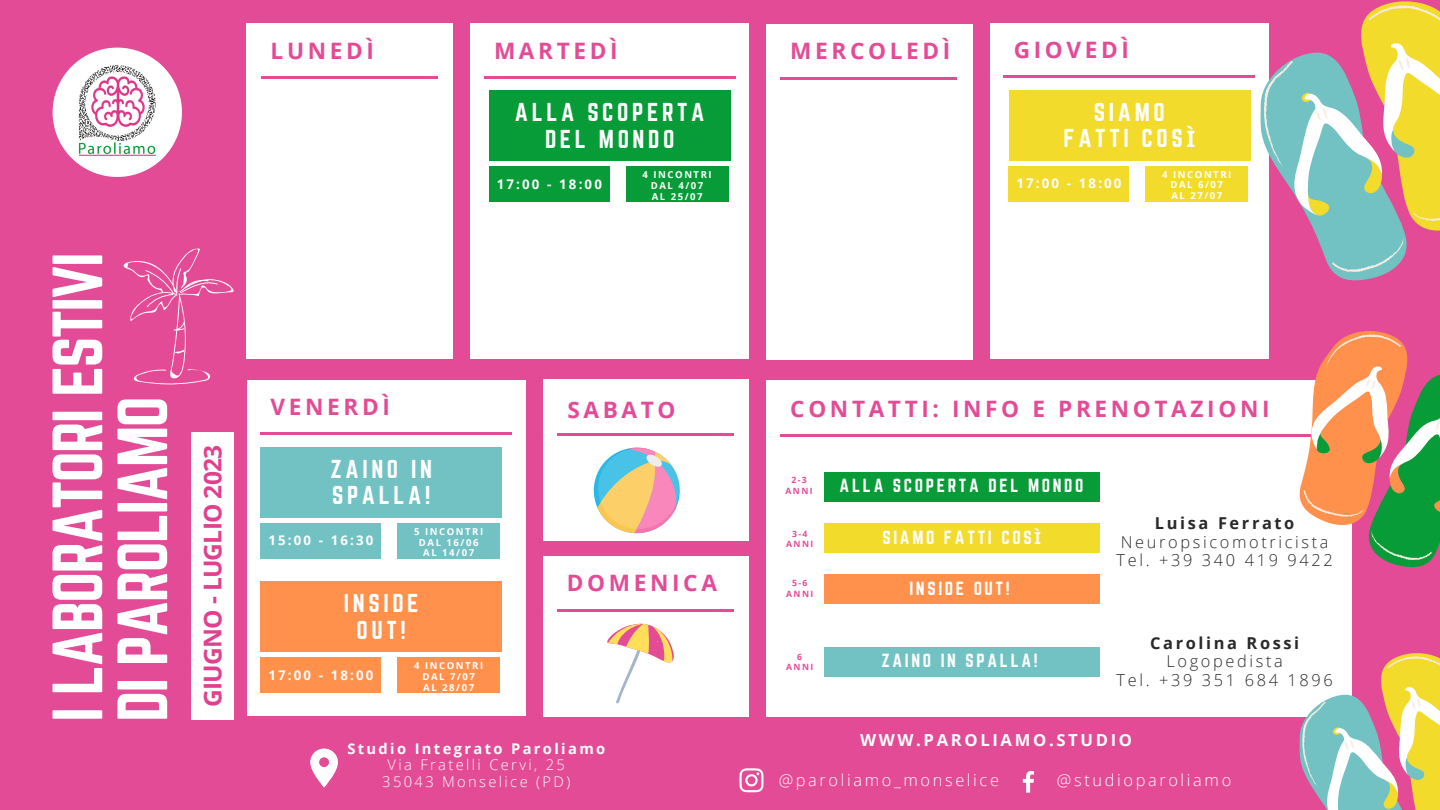
<style>
.page{position:relative;width:1440px;height:810px;background:#e34b96}
.page>*{position:absolute;margin:0;border:0;box-sizing:border-box;transform-origin:0 0}
.t1{font:62.2px "Norwester";letter-spacing:-.03em;color:#fff}
.t2{font:700 24.5px "Open Sans";letter-spacing:-.03em;color:#e0418e}
.t3{font:700 22.6px "Open Sans";letter-spacing:.16em;color:#e34b96}
.t4{font:22.6px/26.2px "Norwester";letter-spacing:.16em;color:#fff}
.t5{font:16.6px "Norwester";letter-spacing:.16em;color:#fff}
.t6{font:700 16.6px "Open Sans";letter-spacing:.16em;color:#fff}
.t7{font:300 16.4px "Open Sans";letter-spacing:.16em;color:#292929}
.t8{font:300 16.4px "Open Sans";letter-spacing:.16em;color:#fff}
.t9{font:700 16.4px "Open Sans";letter-spacing:.16em;color:#292929}
.t10{font:300 14.7px "Open Sans";letter-spacing:.16em;color:#fff}
.t11{font:700 14.7px "Open Sans";letter-spacing:.16em;color:#fff}
.t12{font:700 13.3px "Open Sans";letter-spacing:.16em;color:#fff}
.t13{font:700 9.6px "Open Sans";letter-spacing:.16em;color:#fff}
.t14{font:700 8.6px "Open Sans";letter-spacing:.16em;color:#e34b96}
.s1{font-family:"Noto Sans";font-weight:700}
</style>
<div class="page">
<div style="left:247px;top:380px;width:279px;height:336px;background:#fff"></div>
<hr style="left:261px;top:433px;width:251px;height:2px;background:#e34b96">
<div style="left:767px;top:380px;width:585px;height:337px;background:#fff"></div>
<hr style="left:780px;top:434px;width:550px;height:3px;background:#e34b96">
<div style="left:247px;top:24px;width:206px;height:335px;background:#fff"></div>
<hr style="left:261px;top:76px;width:177px;height:3px;background:#e34b96">
<img style="left:52px;top:47px;width:130px;height:130px">
<div style="left:191px;top:432px;width:43px;height:288px;background:#fff"></div>
<div style="left:824px;top:472px;width:275px;height:30px;background:#089c38"></div>
<div style="left:824px;top:523px;width:275px;height:30px;background:#f3db2c"></div>
<div style="left:824px;top:574px;width:275px;height:30px;background:#ff914d"></div>
<div style="left:824px;top:647px;width:275px;height:29px;background:#72c2c4"></div>
<svg style="left:739px;top:768px;width:24px;height:24px"></svg>
<svg style="left:1023px;top:771px;width:11px;height:22px"></svg>
<svg style="left:310px;top:749px;width:28px;height:39px"></svg>
<div style="left:544px;top:380px;width:205px;height:161px;background:#fff"></div>
<hr style="left:557px;top:434px;width:177px;height:2px;background:#e34b96">
<div style="left:543px;top:556px;width:206px;height:161px;background:#fff"></div>
<hr style="left:557px;top:609px;width:177px;height:2px;background:#e34b96">
<svg style="left:594px;top:447px;width:86px;height:87px"></svg>
<svg style="left:607px;top:624px;width:67px;height:80px"></svg>
<svg style="left:124px;top:249px;width:110px;height:135px"></svg>
<div style="left:470px;top:24px;width:279px;height:335px;background:#fff"></div>
<hr style="left:484px;top:76px;width:251px;height:3px;background:#e34b96">
<div style="left:489px;top:91px;width:241px;height:70px;background:#089c38"></div>
<div style="left:489px;top:166px;width:120px;height:36px;background:#089c38"></div>
<div style="left:626px;top:166px;width:102px;height:36px;background:#089c38"></div>
<div style="left:767px;top:24px;width:206px;height:336px;background:#fff"></div>
<hr style="left:780px;top:77px;width:177px;height:2px;background:#e34b96">
<div style="left:990px;top:23px;width:279px;height:336px;background:#fff"></div>
<hr style="left:1004px;top:76px;width:251px;height:2px;background:#e34b96">
<div style="left:1009px;top:90px;width:241px;height:70px;background:#f3db2c"></div>
<div style="left:1009px;top:166px;width:120px;height:35px;background:#f3db2c"></div>
<div style="left:1146px;top:166px;width:102px;height:35px;background:#f3db2c"></div>
<div style="left:261px;top:447px;width:241px;height:70px;background:#72c2c4"></div>
<div style="left:261px;top:523px;width:120px;height:35px;background:#72c2c4"></div>
<div style="left:397px;top:523px;width:103px;height:35px;background:#72c2c4"></div>
<div style="left:261px;top:582px;width:241px;height:70px;background:#ff914d"></div>
<div style="left:261px;top:658px;width:120px;height:35px;background:#ff914d"></div>
<div style="left:397px;top:658px;width:103px;height:35px;background:#ff914d"></div>
<svg style="left:1299px;top:331px;width:141px;height:237px"></svg>
<svg style="left:1260px;top:92px;width:128px;height:189px"></svg>
<svg style="left:1263px;top:5px;width:177px;height:267px"></svg>
<svg style="left:1299px;top:653px;width:141px;height:157px"></svg>
<p class="t3" style="left:271px;top:34px;width:105px">LUNEDÌ</p>
<p class="t3" style="left:494px;top:34px;width:125px">MARTEDÌ</p>
<p class="t3" style="left:790px;top:35px;width:162px">MERCOLEDÌ</p>
<p class="t3" style="left:1014px;top:34px;width:117px">GIOVEDÌ</p>
<p class="t4" style="left:515px;top:99px;width:191px">ALLA SCOPERTA</p>
<p class="t4" style="left:545px;top:125px;width:131px">DEL MONDO</p>
<p class="t13" style="left:643px;top:168px;width:71px">4 INCONTRI</p>
<p class="t13" style="left:651px;top:179px;width:54px">DAL 4/07</p>
<p class="t13" style="left:652px;top:190px;width:52px">AL 25/07</p>
<p class="t12" style="left:497px;top:175px;width:107px">17:00 - 18:00</p>
<p class="t4" style="left:1094px;top:98px;width:72px">SIAMO</p>
<p class="t4" style="left:1064px;top:125px;width:133px">FATTI COS<span class="s1">Ì</span></p>
<p class="t13" style="left:1162px;top:167px;width:71px">4 INCONTRI</p>
<p class="t13" style="left:1171px;top:178px;width:54px">DAL 6/07</p>
<p class="t13" style="left:1171px;top:189px;width:52px">AL 27/07</p>
<p class="t12" style="left:1016px;top:174px;width:107px">17:00 - 18:00</p>
<p class="t1" style="left:40px;top:722px;width:471px;rotate:-90deg">I LABORATORI ESTIVI</p>
<p class="t1" style="left:105px;top:722px;width:327px;rotate:-90deg">DI PAROLIAMO</p>
<p class="t3" style="left:271px;top:391px;width:121px">VENERDÌ</p>
<p class="t3" style="left:790px;top:392px;width:481px">CONTATTI: INFO E PRENOTAZIONI</p>
<p class="t3" style="left:567px;top:394px;width:110px">SABATO</p>
<p class="t2" style="left:195px;top:707px;width:264px;rotate:-90deg">GIUGNO - LUGLIO 2023</p>
<p class="t4" style="left:330px;top:456px;width:103px">ZAINO IN<br>SPALLA!</p>
<p class="t13" style="left:414px;top:525px;width:71px">5 INCONTRI</p>
<p class="t13" style="left:419px;top:535px;width:61px">DAL 16/06</p>
<p class="t13" style="left:423px;top:546px;width:52px">AL 14/07</p>
<p class="t14" style="left:791px;top:474px;width:17px">2-3</p>
<p class="t14" style="left:786px;top:484px;width:29px">ANNI</p>
<p class="t14" style="left:792px;top:528px;width:17px">3-4</p>
<p class="t14" style="left:786px;top:538px;width:29px">ANNI</p>
<p class="t14" style="left:792px;top:577px;width:17px">5-6</p>
<p class="t14" style="left:786px;top:587px;width:29px">ANNI</p>
<p class="t5" style="left:840px;top:476px;width:245px">ALLA SCOPERTA DEL MONDO</p>
<p class="t5" style="left:882px;top:527px;width:160px">SIAMO FATTI COS<span class="s1">Ì</span></p>
<p class="t5" style="left:909px;top:578px;width:102px">INSIDE OUT!</p>
<p class="t9" style="left:1155px;top:512px;width:141px">Luisa Ferrato</p>
<p class="t7" style="left:1121px;top:530px;width:209px">Neuropsicomotricista</p>
<p class="t7" style="left:1117px;top:549px;width:218px">Tel. +39 340 419 9422</p>
<p class="t12" style="left:268px;top:531px;width:107px">15:00 - 16:30</p>
<p class="t3" style="left:567px;top:567px;width:152px">DOMENICA</p>
<p class="t4" style="left:344px;top:590px;width:76px">INSIDE</p>
<p class="t4" style="left:357px;top:616px;width:51px">OUT!</p>
<p class="t13" style="left:414px;top:659px;width:71px">4 INCONTRI</p>
<p class="t13" style="left:422px;top:670px;width:54px">DAL 7/07</p>
<p class="t13" style="left:423px;top:681px;width:52px">AL 28/07</p>
<p class="t9" style="left:1150px;top:631px;width:151px">Carolina Rossi</p>
<p class="t7" style="left:1166px;top:650px;width:118px">Logopedista</p>
<p class="t7" style="left:1117px;top:668px;width:218px">Tel. +39 351 684 1896</p>
<p class="t14" style="left:797px;top:651px;width:6px">6</p>
<p class="t14" style="left:786px;top:661px;width:29px">ANNI</p>
<p class="t5" style="left:881px;top:651px;width:158px">ZAINO IN SPALLA!</p>
<p class="t12" style="left:268px;top:666px;width:107px">17:00 - 18:00</p>
<p class="t11" style="left:347px;top:738px;width:259px">Studio Integrato Paroliamo</p>
<p class="t10" style="left:388px;top:755px;width:179px">Via Fratelli Cervi, 25</p>
<p class="t10" style="left:382px;top:771px;width:190px">35043 Monselice (PD)</p>
<p class="t6" style="left:860px;top:728px;width:274px">WWW.PAROLIAMO.STUDIO</p>
<p class="t8" style="left:779px;top:768px;width:222px">@paroliamo_monselice</p>
<p class="t8" style="left:1057px;top:768px;width:176px">@studioparoliamo</p>
</div>
